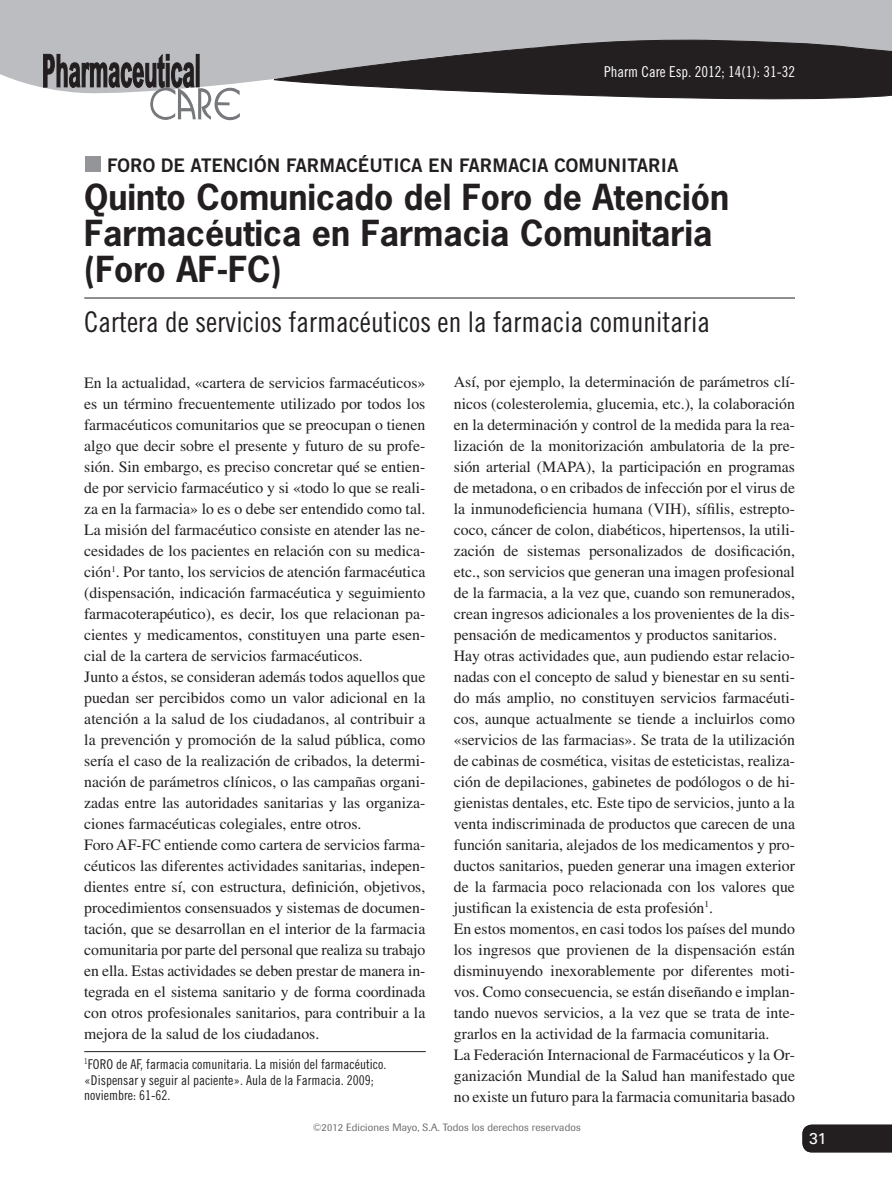
<style>
.page{position:relative;width:892px;height:1189px;background:#fff}
.page>*{position:absolute;margin:0;border:0;box-sizing:border-box;transform-origin:0 0}
.t1{font:700 33.75px/36px "News Gothic Std";color:#231f20}
.t2{font:28.5px "Trade Gothic LT Std Cn 18";color:#231f20}
.t3{font:18.75px "Trade Gothic LT Std Bd 2";color:#231f20}
.t4{font:15.75px/21px "Times LT Std";color:#231f20}
.t5{font:15.75px "Univers LT Std";color:#fff}
.t6{font:15px "Trade Gothic LT Std Cn 18";color:#fff}
.t7{font:13.5px/15.8px "Trade Gothic LT Std Cn 18";color:#231f20}
.t8{font:10.5px "Imago";letter-spacing:.01em;color:#6c6d70}
.s1{font-style:italic}
</style>
<div class="page">
<div style="left:0;top:0;width:891px;height:88px;background:#bcbdc0"></div>
<svg style="left:273px;top:38px;width:618px;height:62px;background:#595758"></svg>
<svg style="left:43px;top:54px;width:197px;height:66px"></svg>
<div style="left:85px;top:157px;width:15px;height:15px;background:#939598"></div>
<div style="left:802px;top:1124px;width:89px;height:28px;background:#231f20"></div>
<hr style="left:84px;top:298px;width:710px;height:1px;background:#231f20">
<hr style="left:84px;top:1051px;width:341px;height:1px;background:#231f20">
<p class="t6" style="left:604px;top:66px;width:192px">Pharm Care Esp. 2012; 14(1): 31-32</p>
<p class="t3" style="left:107px;top:158px;width:572px">FORO DE ATENCIÓN FARMACÉUTICA EN FARMACIA COMUNITARIA</p>
<h1 class="t1" style="left:84px;top:182px;width:646px">Quinto Comunicado del Foro de Atención<br>Farmacéutica en Farmacia Comunitaria (Foro AF-FC)</h1>
<h2 class="t2" style="left:84px;top:312px;width:627px">Cartera de servicios farmacéuticos en la farmacia comunitaria</h2>
<p class="t4" style="left:84px;top:373px;width:342px">En la actualidad, «cartera de servicios farmacéuticos» es un término frecuentemente utilizado por todos los farmacéuticos comunitarios que se preocupan o tienen algo que decir sobre el presente y futuro de su profe&shy;sión. Sin embargo, es preciso concretar qué se entien&shy;de por servicio farmacéutico y si «todo lo que se reali&shy;za en la farmacia» lo es o debe ser entendido como tal.<br>La misión del farmacéutico consiste en atender las ne&shy;cesidades de los pacientes en relación con su medica&shy;ción<sup>1</sup>. Por tanto, los servicios de atención farmacéutica (dispensación, indicación farmacéutica y seguimiento farmacoterapéutico), es decir, los que relacionan pa&shy;cientes y medicamentos, constituyen una parte esen&shy;cial de la cartera de servicios farmacéuticos.<br>Junto a éstos, se consideran además todos aquellos que puedan ser percibidos como un valor adicional en la atención a la salud de los ciudadanos, al contribuir a la prevención y promoción de la salud pública, como sería el caso de la realización de cribados, la determi&shy;nación de parámetros clínicos, o las campañas organi&shy;zadas entre las autoridades sanitarias y las organiza&shy;ciones farmacéuticas colegiales, entre otros.<br>Foro AF-FC entiende como cartera de servicios farma&shy;céuticos las diferentes actividades sanitarias, indepen&shy;dientes entre sí, con estructura, definición, objetivos, procedimientos consensuados y sistemas de documen&shy;tación, que se desarrollan en el interior de la farmacia comunitaria por parte del personal que realiza su trabajo en ella. Estas actividades se deben prestar de manera in&shy;tegrada en el sistema sanitario y de forma coordinada con otros profesionales sanitarios, para contribuir a la mejora de la salud de los ciudadanos.</p>
<p class="t4" style="left:453px;top:373px;width:342px">Así, por ejemplo, la determinación de parámetros clí&shy;nicos (colesterolemia, glucemia, etc.), la colaboración en la determinación y control de la medida para la rea&shy;lización de la monitorización ambulatoria de la pre&shy;sión arterial (MAPA), la participación en programas de metadona, o en cribados de infección por el virus de la inmunodeficiencia humana (VIH), sífilis, estrepto&shy;coco, cáncer de colon, diabéticos, hipertensos, la utili&shy;zación de sistemas personalizados de dosificación, etc., son servicios que generan una imagen profesional de la farmacia, a la vez que, cuando son remunerados, crean ingresos adicionales a los provenientes de la dis&shy;pensación de medicamentos y productos sanitarios.<br>Hay otras actividades que, aun pudiendo estar relacio&shy;nadas con el concepto de salud y bienestar en su senti&shy;do más amplio, no constituyen servicios farmacéuti&shy;cos, aunque actualmente se tiende a incluirlos como «servicios de las farmacias». Se trata de la utilización de cabinas de cosmética, visitas de esteticistas, realiza&shy;ción de depilaciones, gabinetes de podólogos o de hi&shy;gienistas dentales, etc<span class="s1">.</span> Este tipo de servicios, junto a la venta indiscriminada de productos que carecen de una función sanitaria, alejados de los medicamentos y pro&shy;ductos sanitarios, pueden generar una imagen exterior de la farmacia poco relacionada con los valores que justifican la existencia de esta profesión<sup>1</sup>.<br>En estos momentos, en casi todos los países del mundo los ingresos que provienen de la dispensación están disminuyendo inexorablemente por diferentes moti&shy;vos. Como consecuencia, se están diseñando e implan&shy;tando nuevos servicios, a la vez que se trata de inte&shy;grarlos en la actividad de la farmacia comunitaria.<br>La Federación Internacional de Farmacéuticos y la Or&shy;ganización Mundial de la Salud han manifestado que no existe un futuro para la farmacia comunitaria basado</p>
<p class="t7" style="left:84px;top:1058px;width:303px"><sup>1</sup>FORO de AF, farmacia comunitaria. La misión del farmacéutico. «Dispensar y seguir al paciente». Aula de la Farmacia. 2009; noviembre: 61-62.</p>
<p class="t8" style="left:312px;top:1124px;width:269px">©2012 Ediciones Mayo, S.A. Todos los derechos reservados</p>
<p class="t5" style="left:808px;top:1131px;width:19px">31</p>
</div>
